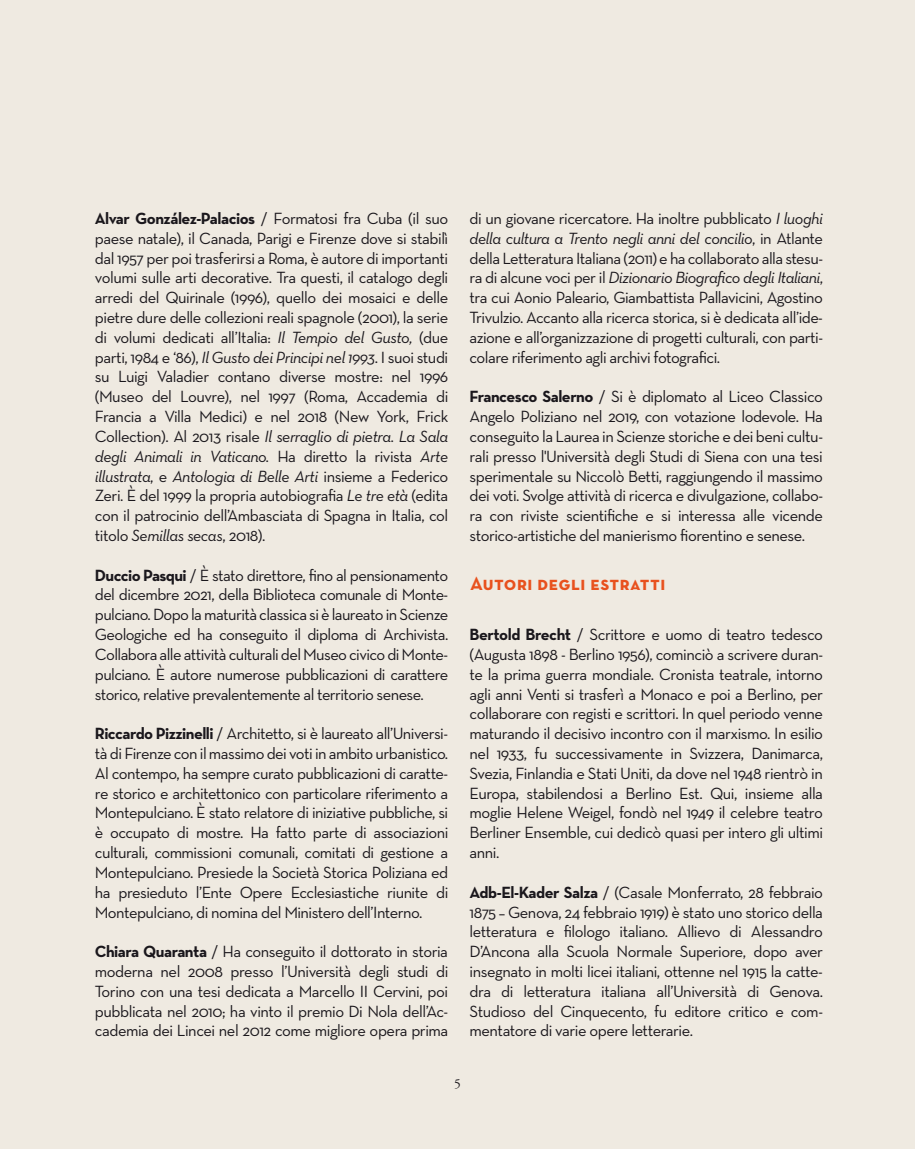
<style>
.page{position:relative;width:915px;height:1149px;background:#fff}
.page>*{position:absolute;margin:0;border:0;box-sizing:border-box;transform-origin:0 0}
.t1{font:19.5px "Neutra Text TF Bold SC Alt";letter-spacing:.025em;color:#e8511e}
.t2{font:16.5px/19.8px "Neutra Text";letter-spacing:-.03em;color:#1a171c;text-align:justify}
.t3{font:13.5px "Adobe Garamond Pro";color:#1a171c}
.s1{font-weight:700}
.s2{font-style:italic}
</style>
<div class="page">
<div style="left:0;top:0;width:914px;height:1148px;background:#efeae1"></div>
<p class="t2" style="left:95px;top:208px;width:355px"><span class="s1">Alvar González-Palacios</span> / Formatosi fra Cuba (il suo paese natale), il Canada, Parigi e Firenze dove si stabilì dal 1957 per poi trasferirsi a Roma, è autore di importanti volumi sulle arti decorative. Tra questi, il catalogo degli arredi del Quirinale (1996), quello dei mosaici e delle pietre dure delle collezioni reali spagnole (2001), la serie di volumi dedicati all’Italia: <span class="s2">Il Tempio del Gusto,</span> (due parti, 1984 e ‘86), <span class="s2">Il Gusto dei Principi nel 1993</span>. I suoi studi su Luigi Valadier contano diverse mostre: nel 1996 (Museo del Louvre), nel 1997 (Roma, Accademia di Francia a Villa Medici) e nel 2018 (New York, Frick Collection). Al 2013 risale <span class="s2">Il serraglio di pietra. La Sala degli Animali in Vaticano.</span> Ha diretto la rivista <span class="s2">Arte illustrata</span>, e <span class="s2">Antologia di Belle Arti</span> insieme a Federico Zeri. È del 1999 la propria autobiografia <span class="s2">Le tre età</span> (edita con il patrocinio dell’Ambasciata di Spagna in Italia, col titolo <span class="s2">Semillas secas</span>, 2018).</p>
<p class="t2" style="left:95px;top:564px;width:355px"><span class="s1">Duccio Pasqui</span> / È stato direttore, fino al pensionamento del dicembre 2021, della Biblioteca comunale di Monte&shy;pulciano. Dopo la maturità classica si è laureato in Scienze Geologiche ed ha conseguito il diploma di Archivista.<br>Collabora alle attività culturali del Museo civico di Monte&shy;pulciano. È autore numerose pubblicazioni di carattere storico, relative prevalentemente al territorio senese.</p>
<p class="t2" style="left:95px;top:723px;width:355px"><span class="s1">Riccardo Pizzinelli</span> / Architetto, si è laureato all’Universi&shy;tà di Firenze con il massimo dei voti in ambito urbanistico.<br>Al contempo, ha sempre curato pubblicazioni di caratte&shy;re storico e architettonico con particolare riferimento a Montepulciano. È stato relatore di iniziative pubbliche, si è occupato di mostre. Ha fatto parte di associazioni culturali, commissioni comunali, comitati di gestione a Montepulciano. Presiede la Società Storica Poliziana ed ha presieduto l’Ente Opere Ecclesiastiche riunite di Montepulciano, di nomina del Ministero dell’Interno.</p>
<p class="t2" style="left:95px;top:941px;width:355px"><span class="s1">Chiara Quaranta</span> / Ha conseguito il dottorato in storia moderna nel 2008 presso l’Università degli studi di Torino con una tesi dedicata a Marcello II Cervini, poi pubblicata nel 2010; ha vinto il premio Di Nola dell’Ac&shy;cademia dei Lincei nel 2012 come migliore opera prima</p>
<p class="t2" style="left:469px;top:208px;width:355px">di un giovane ricercatore. Ha inoltre pubblicato <span class="s2">I luoghi della cultura a Trento negli anni del concilio</span>, in Atlante della Letteratura Italiana (2011) e ha collaborato alla stesu&shy;ra di alcune voci per il <span class="s2">Dizionario Biografico degli Italiani</span>, tra cui Aonio Paleario, Giambattista Pallavicini, Agostino Trivulzio. Accanto alla ricerca storica, si è dedicata all’ide&shy;azione e all’organizzazione di progetti culturali, con parti&shy;colare riferimento agli archivi fotografici.</p>
<p class="t2" style="left:469px;top:386px;width:355px"><span class="s1">Francesco Salerno</span> / Si è diplomato al Liceo Classico Angelo Poliziano nel 2019, con votazione lodevole. Ha conseguito la Laurea in Scienze storiche e dei beni cultu&shy;rali presso l'Università degli Studi di Siena con una tesi sperimentale su Niccolò Betti, raggiungendo il massimo dei voti. Svolge attività di ricerca e divulgazione, collabo&shy;ra con riviste scientifiche e si interessa alle vicende storico-artistiche del manierismo fiorentino e senese.</p>
<p class="t1" style="left:470px;top:570px;width:196px">Autori degli estratti</p>
<p class="t2" style="left:469px;top:624px;width:355px"><span class="s1">Bertold Brecht</span> / Scrittore e uomo di teatro tedesco (Augusta 1898 - Berlino 1956), cominciò a scrivere duran&shy;te la prima guerra mondiale. Cronista teatrale, intorno agli anni Venti si trasferì a Monaco e poi a Berlino, per collaborare con registi e scrittori. In quel periodo venne maturando il decisivo incontro con il marxismo. In esilio nel 1933, fu successivamente in Svizzera, Danimarca, Svezia, Finlandia e Stati Uniti, da dove nel 1948 rientrò in Europa, stabilendosi a Berlino Est. Qui, insieme alla moglie Helene Weigel, fondò nel 1949 il celebre teatro Berliner Ensemble, cui dedicò quasi per intero gli ultimi anni.</p>
<p class="t2" style="left:469px;top:881px;width:355px"><span class="s1">Adb-El-Kader Salza</span> / (Casale Monferrato, 28 febbraio 1875 – Genova, 24 febbraio 1919) è stato uno storico della letteratura e filologo italiano. Allievo di Alessandro D’Ancona alla Scuola Normale Superiore, dopo aver insegnato in molti licei italiani, ottenne nel 1915 la catte&shy;dra di letteratura italiana all’Università di Genova.<br>Studioso del Cinquecento, fu editore critico e com&shy;mentatore di varie opere letterarie.</p>
<p class="t3" style="left:454px;top:1075px;width:8px">5</p>
</div>
